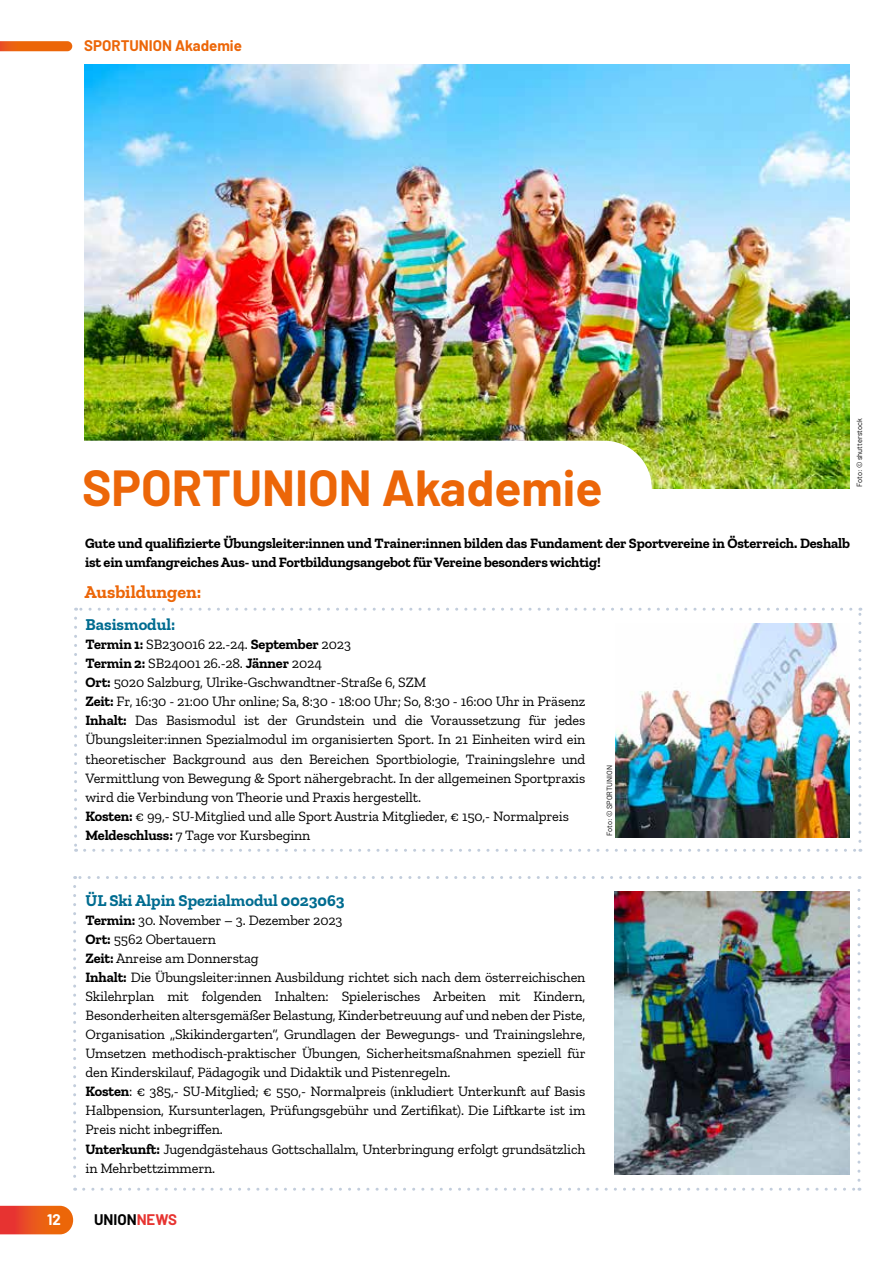
<style>
.page{position:relative;width:893px;height:1263px;background:#fff}
.page>*{position:absolute;margin:0;border:0;box-sizing:border-box;transform-origin:0 0}
.t1{font:700 49.5px "Barlow";color:#ec6608}
.t2{font:700 18px "Zilla Slab";color:#ec6608}
.t3{font:700 16.5px "Zilla Slab";color:#006c90}
.t4{font:700 15px "Barlow";color:#ec6608}
.t5{font:700 15px "Barlow";color:#000}
.t6{font:700 15px "Barlow";color:#fff}
.t7{font:14.25px/19px "Zilla Slab";letter-spacing:-.01em;color:#000}
.t8{font:700 14.25px/19px "Zilla Slab";letter-spacing:-.01em;color:#000}
.t9{font:7.5px "Barlow";color:#000}
.s1{font-weight:700}
.s2{color:#e73431}
</style>
<div class="page">
<svg style="left:0;top:1205px;width:74px;height:30px"></svg>
<svg style="left:0;top:41px;width:72px;height:10px"></svg>
<img style="left:615px;top:624px;width:235px;height:213px">
<img style="left:85px;top:65px;width:765px;height:423px">
<svg style="left:85px;top:441px;width:567px;height:48px"></svg>
<svg style="left:74px;top:618px;width:3px;height:234px"></svg>
<svg style="left:85px;top:849px;width:776px;height:3px"></svg>
<svg style="left:858px;top:608px;width:3px;height:233px"></svg>
<svg style="left:76px;top:608px;width:775px;height:3px"></svg>
<svg style="left:73px;top:886px;width:3px;height:305px"></svg>
<svg style="left:84px;top:1188px;width:776px;height:3px"></svg>
<svg style="left:857px;top:876px;width:3px;height:304px"></svg>
<svg style="left:75px;top:876px;width:775px;height:3px"></svg>
<img style="left:615px;top:892px;width:235px;height:283px">
<p class="t4" style="left:84px;top:35px;width:159px">SPORTUNION Akademie</p>
<p class="t6" style="left:47px;top:1209px;width:15px">12</p>
<p class="t9" style="left:854px;top:487px;width:70px;rotate:-90deg">Foto: © shutterstock</p>
<h1 class="t1" style="left:82px;top:451px;width:522px">SPORTUNION Akademie</h1>
<p class="t8" style="left:85px;top:534px;width:766px">Gute und qualifizierte Übungsleiter:innen und Trainer:innen bilden das Fundament der Sportvereine in Österreich. Deshalb ist ein umfangreiches Aus- und Fortbildungsangebot für Vereine besonders wichtig!</p>
<p class="t2" style="left:85px;top:581px;width:118px">Ausbildungen:</p>
<p class="t3" style="left:86px;top:615px;width:91px">Basismodul:</p>
<p class="t7" style="left:86px;top:635px;width:501px"><span class="s1">Termin 1:</span> SB230016 22.-24. <span class="s1">September</span> 2023<br><span class="s1">Termin 2:</span> SB24001 26.-28. <span class="s1">Jänner</span> 2024<br><span class="s1">Ort:</span> 5020 Salzburg, Ulrike-Gschwandtner-Straße 6, SZM<br><span class="s1">Zeit:</span> Fr, 16:30 - 21:00 Uhr online; Sa, 8:30 - 18:00 Uhr; So, 8:30 - 16:00 Uhr in Präsenz <span class="s1">Inhalt:</span> Das Basismodul ist der Grundstein und die Voraussetzung für jedes Übungsleiter:innen Spezialmodul im organisierten Sport. In 21 Einheiten wird ein theoretischer Background aus den Bereichen Sportbiologie, Trainingslehre und Vermittlung von Bewegung &amp; Sport nähergebracht. In der allgemeinen Sportpraxis wird die Verbindung von Theorie und Praxis hergestellt.<br><span class="s1">Kosten:</span> € 99,- SU-Mitglied und alle Sport Austria Mitglieder, € 150,- Normalpreis <span class="s1">Meldeschluss:</span> 7 Tage vor Kursbeginn</p>
<p class="t9" style="left:604px;top:836px;width:72px;rotate:-90deg">Foto: © SPORTUNION</p>
<p class="t3" style="left:86px;top:891px;width:261px">ÜL Ski Alpin Spezialmodul 0023063</p>
<p class="t7" style="left:86px;top:911px;width:502px"><span class="s1">Termin:</span> 30. November – 3. Dezember 2023<br><span class="s1">Ort:</span> 5562 Obertauern<br><span class="s1">Zeit:</span> Anreise am Donnerstag<br><span class="s1">Inhalt:</span> Die Übungsleiter:innen Ausbildung richtet sich nach dem österreichischen Skilehrplan mit folgenden Inhalten: Spielerisches Arbeiten mit Kindern, Besonderheiten altersgemäßer Belastung, Kinderbetreuung auf und neben der Piste, Organisation „Skikindergarten“, Grundlagen der Bewegungs- und Trainingslehre, Umsetzen methodisch-praktischer Übungen, Sicherheitsmaßnahmen speziell für den Kinderskilauf, Pädagogik und Didaktik und Pistenregeln.<br><span class="s1">Kosten</span>: € 385,- SU-Mitglied; € 550,- Normalpreis (inkludiert Unterkunft auf Basis Halbpension, Kursunterlagen, Prüfungsgebühr und Zertifikat). Die Liftkarte ist im Preis nicht inbegriffen.<br><span class="s1">Unterkunft:</span> Jugendgästehaus Gottschallalm, Unterbringung erfolgt grundsätzlich in Mehrbettzimmern.</p>
<p class="t5" style="left:94px;top:1208px;width:85px">UNION<span class="s2">NEWS</span></p>
</div>
